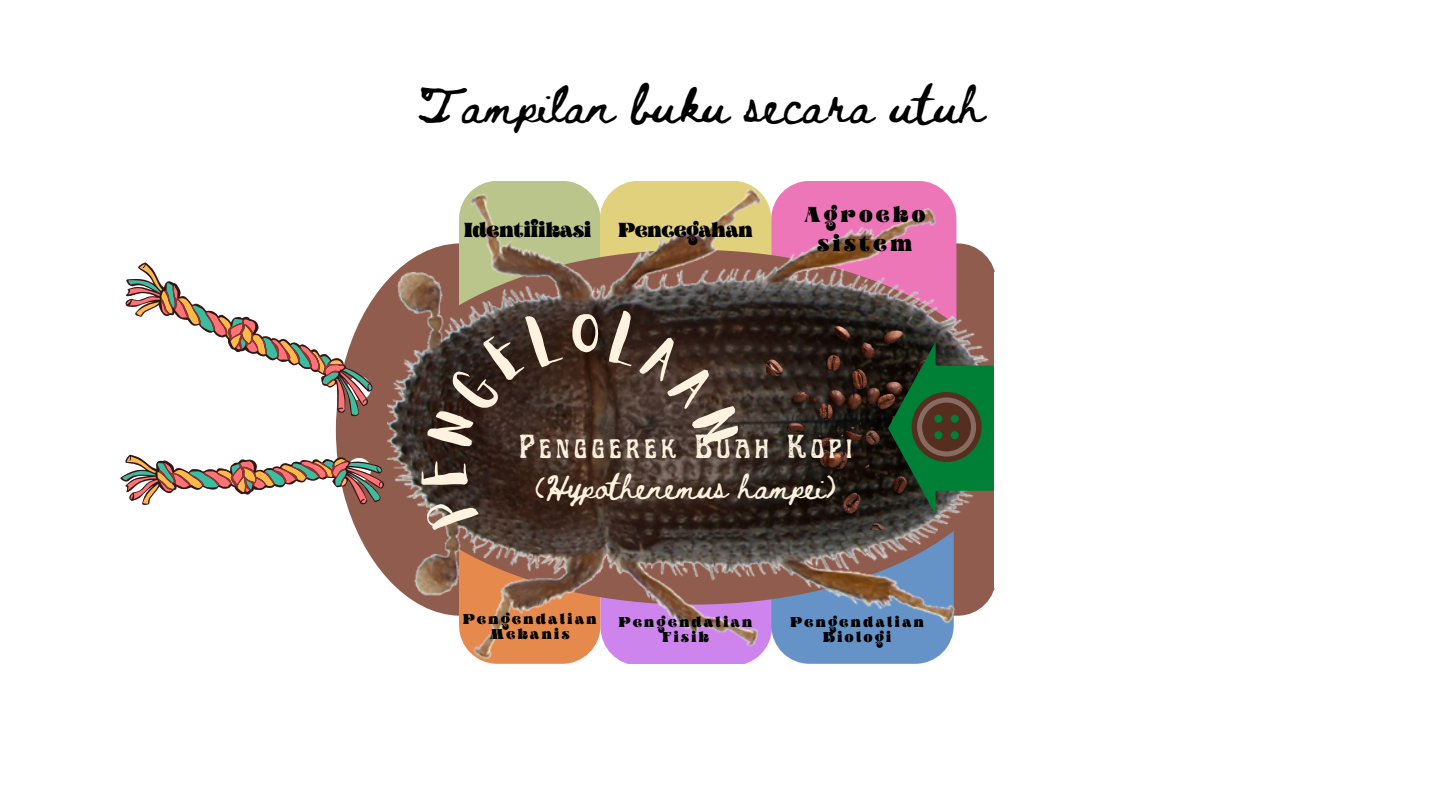
<style>
.page{position:relative;width:1440px;height:810px;background:#fff}
.page>*{position:absolute;margin:0;border:0;box-sizing:border-box;transform-origin:0 0}
.t1{font:51.2px "Aloja Extended";color:#fff3e0}
.t2{font:37.7px "Beth Ellen";color:#000}
.t3{font:33.7px "Art Nuvo Letterpress";letter-spacing:.14em;color:#fff3e0}
.t4{font:24.6px "Beth Ellen";color:#fff3e0}
.t5{font:900 21.5px/29.2px "Aprila";letter-spacing:.175em;color:#000;text-align:center}
.t6{font:900 20.2px "Aprila";letter-spacing:.01em;color:#000}
.t7{font:900 14.3px/15.6px "Aprila";letter-spacing:.175em;color:#000;text-align:center}
</style>
<div class="page">
<div style="left:600px;top:181px;width:171px;height:284px;background:#e1d07c;border-radius:38px"></div>
<div style="left:771px;top:181px;width:185px;height:284px;background:#ed76b9;border-radius:38px"></div>
<img style="left:459px;top:189px;width:536px;height:470px">
<img style="left:772px;top:327px;width:203px;height:202px">
<svg style="left:888px;top:342px;width:107px;height:172px;background:#2f5935"></svg>
<svg style="left:125px;top:262px;width:28px;height:55px"></svg>
<svg style="left:120px;top:454px;width:33px;height:51px"></svg>
<svg style="left:153px;top:231px;width:411px;height:385px"></svg>
<svg style="left:572px;top:309px;width:200px;height:354px;background:#63474b"></svg>
<h2 class="t2" style="left:417px;top:87px;width:569px">Tampilan buku secara utuh</h2>
<h3 class="t6" style="left:464px;top:222px;width:129px">Identifikasi</h3>
<h3 class="t6" style="left:618px;top:222px;width:136px">Pencegahan</h3>
<h3 class="t5" style="left:804px;top:202px;width:122px">Agroeko sistem</h3>
<h3 class="t3" style="left:519px;top:433px;width:334px">Penggerek Buah Kopi</h3>
<h1 class="t1" style="left:425px;top:485px;width:30px;rotate:-90deg">E</h1>
<h3 class="t4" style="left:535px;top:476px;width:303px">(Hypothenemus hampei)</h3>
<p class="t7" style="left:463px;top:612px;width:135px">Pengendalian<br>Mekanis</p>
<p class="t7" style="left:619px;top:616px;width:135px">Pengendalian<br>Fisik</p>
<p class="t7" style="left:790px;top:615px;width:135px">Pengendalian<br>Biologi</p>
</div>
